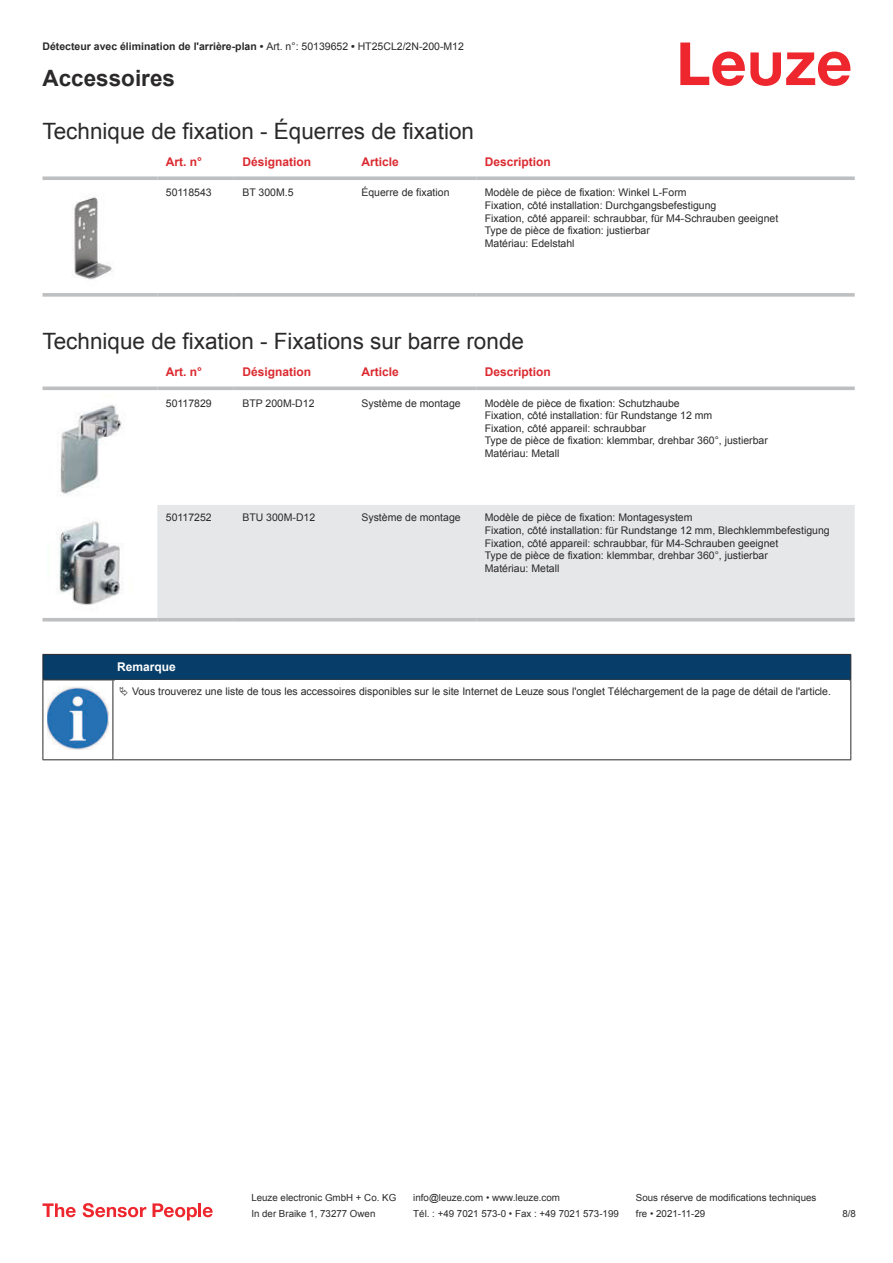
<style>
.page{position:relative;width:893px;height:1263px;background:#fff}
.page>*{position:absolute;margin:0;border:0;box-sizing:border-box;transform-origin:0 0}
.t1{font:22.5px "Arial";color:#2b292a}
.t2{font:700 22.5px "Arial";color:#2b292a}
.t3{font:700 12px "Arial";color:#db2a30}
.t4{font:700 12px "Arial";color:#fff}
.t5{font:10.5px/12.6px "Arial";color:#2b292a}
.t6{font:700 10.5px "Arial";color:#2b292a}
.t7{font:9.75px "Arial";color:#2b292a}
.s1{font-weight:400}
</style>
<div class="page">
<svg style="left:680px;top:43px;width:170px;height:43px"></svg>
<svg style="left:43px;top:176px;width:114px;height:4px"></svg>
<svg style="left:157px;top:176px;width:77px;height:4px"></svg>
<svg style="left:234px;top:176px;width:119px;height:4px"></svg>
<svg style="left:353px;top:176px;width:123px;height:4px"></svg>
<svg style="left:476px;top:176px;width:379px;height:4px;background:#c4c6c8"></svg>
<svg style="left:43px;top:293px;width:114px;height:4px"></svg>
<svg style="left:157px;top:293px;width:77px;height:4px"></svg>
<svg style="left:234px;top:293px;width:119px;height:4px"></svg>
<svg style="left:353px;top:293px;width:123px;height:4px"></svg>
<svg style="left:476px;top:293px;width:379px;height:4px;background:#c3c5c7"></svg>
<img style="left:72px;top:196px;width:41px;height:84px">
<div style="left:157px;top:505px;width:698px;height:113px;background:#e6e7e9"></div>
<svg style="left:43px;top:386px;width:114px;height:4px"></svg>
<svg style="left:157px;top:386px;width:77px;height:4px"></svg>
<svg style="left:234px;top:386px;width:119px;height:4px"></svg>
<svg style="left:353px;top:386px;width:123px;height:4px"></svg>
<svg style="left:476px;top:386px;width:379px;height:4px;background:#c5c7c9"></svg>
<hr style="left:43px;top:618px;width:114px;height:3px;background:#bdbfc1">
<hr style="left:157px;top:618px;width:77px;height:3px;background:#bdbfc1">
<hr style="left:234px;top:618px;width:119px;height:3px;background:#bdbfc1">
<hr style="left:353px;top:618px;width:123px;height:3px;background:#bdbfc1">
<hr style="left:476px;top:618px;width:379px;height:3px;background:#bdbfc1">
<img style="left:60px;top:405px;width:62px;height:89px">
<img style="left:57px;top:521px;width:65px;height:84px">
<div style="left:43px;top:654px;width:808px;height:26px;background:#063d69"></div>
<hr style="left:113px;top:679px;width:738px;height:1px;background:#2b292a">
<hr style="left:43px;top:680px;width:1px;height:75px;background:#2b292a">
<hr style="left:113px;top:680px;width:1px;height:75px;background:#2b292a">
<hr style="left:850px;top:680px;width:1px;height:75px;background:#2b292a">
<hr style="left:43px;top:759px;width:70px;height:1px;background:#2b292a">
<hr style="left:113px;top:759px;width:738px;height:1px;background:#2b292a">
<img style="left:47px;top:686px;width:61px;height:63px">
<svg style="left:43px;top:1203px;width:33px;height:14px"></svg>
<svg style="left:83px;top:1203px;width:63px;height:14px"></svg>
<svg style="left:153px;top:1203px;width:44px;height:17px"></svg>
<hr style="left:198px;top:1203px;width:3px;height:14px;background:#ed272d">
<svg style="left:203px;top:1207px;width:10px;height:10px"></svg>
<p class="t6" style="left:43px;top:43px;width:423px">Détecteur avec élimination de l'arrière-plan • <span class="s1">Art. n°: 50139652</span> • <span class="s1">HT25CL2/2N-200-M12</span></p>
<h1 class="t2" style="left:43px;top:70px;width:134px">Accessoires</h1>
<h1 class="t1" style="left:43px;top:123px;width:433px">Technique de fixation - Équerres de fixation</h1>
<p class="t3" style="left:166px;top:157px;width:38px">Art. n°</p>
<p class="t3" style="left:242px;top:157px;width:70px">Désignation</p>
<p class="t3" style="left:361px;top:157px;width:39px">Article</p>
<p class="t3" style="left:485px;top:157px;width:68px">Description</p>
<p class="t5" style="left:166px;top:187px;width:47px">50118543</p>
<p class="t5" style="left:242px;top:187px;width:53px">BT 300M.5</p>
<p class="t5" style="left:361px;top:187px;width:90px">Équerre de fixation</p>
<p class="t5" style="left:485px;top:187px;width:295px">Modèle de pièce de fixation: Winkel L-Form<br>Fixation, côté installation: Durchgangsbefestigung<br>Fixation, côté appareil: schraubbar, für M4-Schrauben geeignet Type de pièce de fixation: justierbar<br>Matériau: Edelstahl</p>
<h1 class="t1" style="left:43px;top:333px;width:483px">Technique de fixation - Fixations sur barre ronde</h1>
<p class="t3" style="left:166px;top:367px;width:38px">Art. n°</p>
<p class="t3" style="left:242px;top:367px;width:70px">Désignation</p>
<p class="t3" style="left:361px;top:367px;width:39px">Article</p>
<p class="t3" style="left:485px;top:367px;width:68px">Description</p>
<p class="t5" style="left:166px;top:397px;width:47px">50117829</p>
<p class="t5" style="left:242px;top:397px;width:74px">BTP 200M-D12</p>
<p class="t5" style="left:361px;top:397px;width:101px">Système de montage</p>
<p class="t5" style="left:485px;top:397px;width:285px">Modèle de pièce de fixation: Schutzhaube<br>Fixation, côté installation: für Rundstange 12 mm<br>Fixation, côté appareil: schraubbar<br>Type de pièce de fixation: klemmbar, drehbar 360°, justierbar Matériau: Metall</p>
<p class="t5" style="left:166px;top:512px;width:47px">50117252</p>
<p class="t5" style="left:242px;top:512px;width:74px">BTU 300M-D12</p>
<p class="t5" style="left:361px;top:512px;width:101px">Système de montage</p>
<p class="t5" style="left:485px;top:512px;width:346px">Modèle de pièce de fixation: Montagesystem<br>Fixation, côté installation: für Rundstange 12 mm, Blechklemmbefestigung Fixation, côté appareil: schraubbar, für M4-Schrauben geeignet<br>Type de pièce de fixation: klemmbar, drehbar 360°, justierbar<br>Matériau: Metall</p>
<p class="t4" style="left:117px;top:663px;width:60px">Remarque</p>
<p class="t5" style="left:132px;top:686px;width:700px">Vous trouverez une liste de tous les accessoires disponibles sur le site Internet de Leuze sous l'onglet Téléchargement de la page de détail de l'article.</p>
<p class="t7" style="left:251px;top:1194px;width:146px">Leuze electronic GmbH + Co. KG</p>
<p class="t7" style="left:413px;top:1194px;width:148px">info@leuze.com • www.leuze.com</p>
<p class="t7" style="left:636px;top:1194px;width:182px">Sous réserve de modifications techniques</p>
<p class="t7" style="left:251px;top:1210px;width:126px">In der Braike 1, 73277 Owen</p>
<p class="t7" style="left:413px;top:1210px;width:207px">Tél. : +49 7021 573-0 • Fax : +49 7021 573-199</p>
<p class="t7" style="left:636px;top:1210px;width:71px">fre • 2021-11-29</p>
<p class="t7" style="left:842px;top:1210px;width:15px">8 /8</p>
</div>
